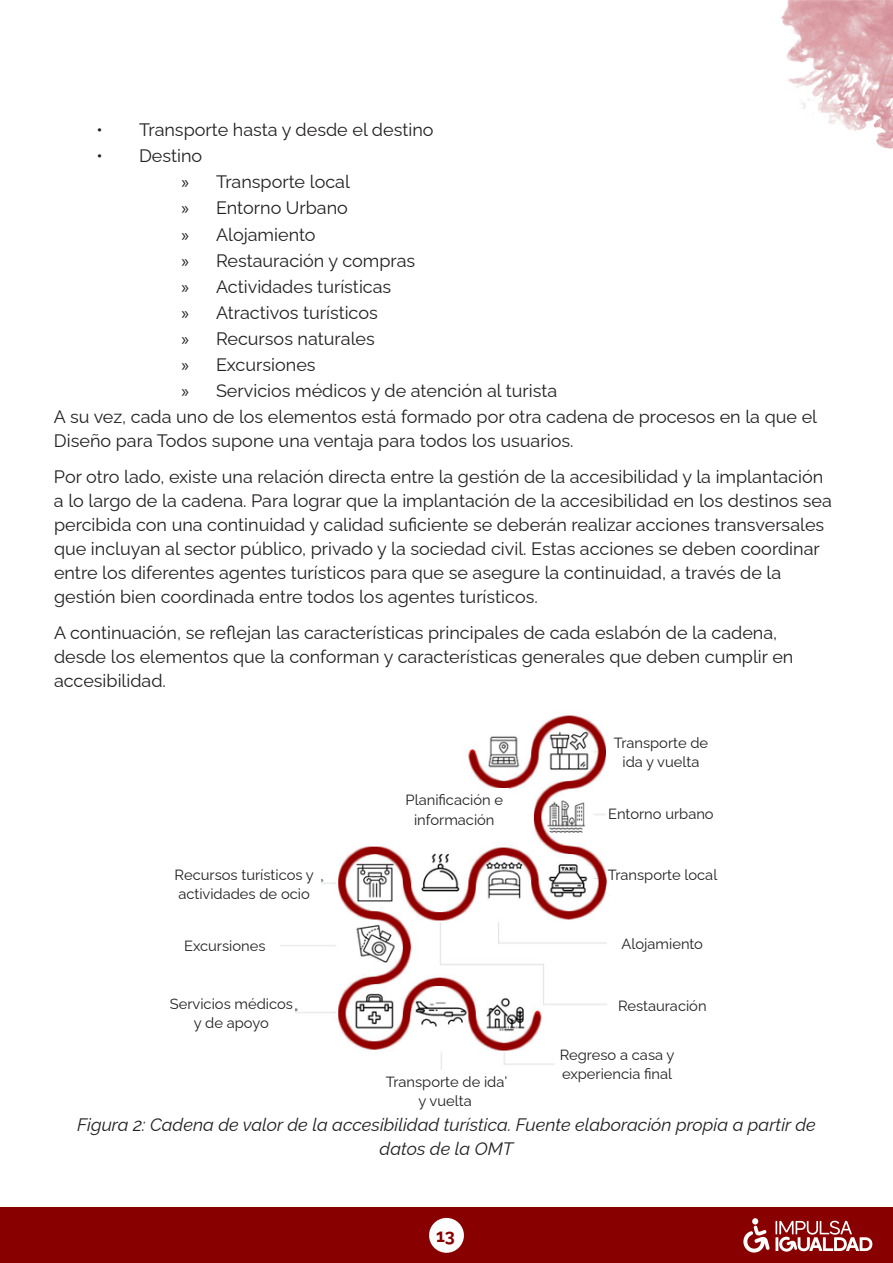
<style>
.page{position:relative;width:893px;height:1263px;background:#fff}
.page>*{position:absolute;margin:0;border:0;box-sizing:border-box;transform-origin:0 0}
.t1{font:18px/24px "Raleway";color:#231f20}
.t2{font:italic 18px/24px "Raleway";color:#231f20;text-align:center}
.t3{font:700 18px "Raleway";color:#890000}
.t4{font:14.7px/19.6px "Raleway";color:#231f20;text-align:center}
.s1{font-family:"Myriad Pro"}
</style>
<div class="page">
<img style="left:781px;top:0;width:112px;height:149px">
<div style="left:0;top:1208px;width:893px;height:55px;background:#890000"></div>
<img style="left:743px;top:1219px;width:130px;height:34px">
<div style="left:429px;top:1218px;width:35px;height:35px;background:#fff;border-radius:50%"></div>
<img style="left:280px;top:715px;width:329px;height:365px">
<div style="left:400px;top:788px;width:109px;height:40px;background:#fff"></div>
<div style="left:606px;top:730px;width:110px;height:40px;background:#fff"></div>
<div style="left:606px;top:792px;width:110px;height:40px;background:#fff"></div>
<div style="left:607px;top:853px;width:110px;height:40px;background:#fff"></div>
<div style="left:607px;top:922px;width:110px;height:40px;background:#fff"></div>
<div style="left:607px;top:983px;width:110px;height:40px;background:#fff"></div>
<div style="left:555px;top:1042px;width:123px;height:40px;background:#fff"></div>
<div style="left:385px;top:1070px;width:120px;height:40px;background:#fff"></div>
<div style="left:168px;top:991px;width:127px;height:40px;background:#fff"></div>
<div style="left:168px;top:862px;width:152px;height:40px;background:#fff"></div>
<p class="t1" style="left:97px;top:116px;width:339px">• Transporte hasta y desde el destino</p>
<p class="t1" style="left:97px;top:142px;width:107px">• Destino</p>
<p class="t1" style="left:182px;top:168px;width:170px"><span class="s1">»</span> Transporte local</p>
<p class="t1" style="left:182px;top:194px;width:168px"><span class="s1">»</span> Entorno Urbano</p>
<p class="t1" style="left:182px;top:220px;width:136px"><span class="s1">»</span> Alojamiento</p>
<p class="t1" style="left:182px;top:246px;width:235px"><span class="s1">»</span> Restauración y compras</p>
<p class="t1" style="left:182px;top:272px;width:211px"><span class="s1">»</span> Actividades turísticas</p>
<p class="t1" style="left:182px;top:299px;width:198px"><span class="s1">»</span> Atractivos turísticos</p>
<p class="t1" style="left:182px;top:325px;width:195px"><span class="s1">»</span> Recursos naturales</p>
<p class="t1" style="left:182px;top:351px;width:136px"><span class="s1">»</span> Excursiones</p>
<p class="t1" style="left:182px;top:377px;width:377px"><span class="s1">»</span> Servicios médicos y de atención al turista</p>
<p class="t1" style="left:54px;top:403px;width:765px">A su vez, cada uno de los elementos está formado por otra cadena de procesos en la que el<br>Diseño para Todos supone una ventaja para todos los usuarios.</p>
<p class="t1" style="left:54px;top:463px;width:779px">Por otro lado, existe una relación directa entre la gestión de la accesibilidad y la implantación a lo largo de la cadena. Para lograr que la implantación de la accesibilidad en los destinos sea percibida con una continuidad y calidad suficiente se deberán realizar acciones transversales que incluyan al sector público, privado y la sociedad civil. Estas acciones se deben coordinar entre los diferentes agentes turísticos para que se asegure la continuidad, a través de la gestión bien coordinada entre todos los agentes turísticos.</p>
<p class="t1" style="left:54px;top:619px;width:741px">A continuación, se reflejan las características principales de cada eslabón de la cadena, desde los elementos que la conforman y características generales que deben cumplir en accesibilidad.</p>
<p class="t4" style="left:406px;top:789px;width:99px">Planificación e información</p>
<p class="t4" style="left:614px;top:731px;width:96px">Transporte de ida y vuelta</p>
<p class="t4" style="left:608px;top:802px;width:107px">Entorno urbano</p>
<p class="t4" style="left:175px;top:863px;width:141px;text-align:left">Recursos turísticos y actividades de ocio</p>
<p class="t4" style="left:608px;top:863px;width:111px">Transporte local</p>
<p class="t4" style="left:184px;top:935px;width:83px">Excursiones</p>
<p class="t4" style="left:622px;top:932px;width:83px">Alojamiento</p>
<p class="t4" style="left:170px;top:992px;width:125px">Servicios médicos y de apoyo</p>
<p class="t4" style="left:386px;top:1070px;width:120px">Transporte de ida y vuelta</p>
<p class="t4" style="left:618px;top:994px;width:90px">Restauración</p>
<p class="t4" style="left:560px;top:1043px;width:116px;text-align:left">Regreso a casa y experiencia final</p>
<p class="t2" style="left:77px;top:1111px;width:740px">Figura 2: Cadena de valor de la accesibilidad turística. Fuente elaboración propia a partir de datos de la OMT</p>
<p class="t3" style="left:436px;top:1221px;width:20px">13</p>
</div>
